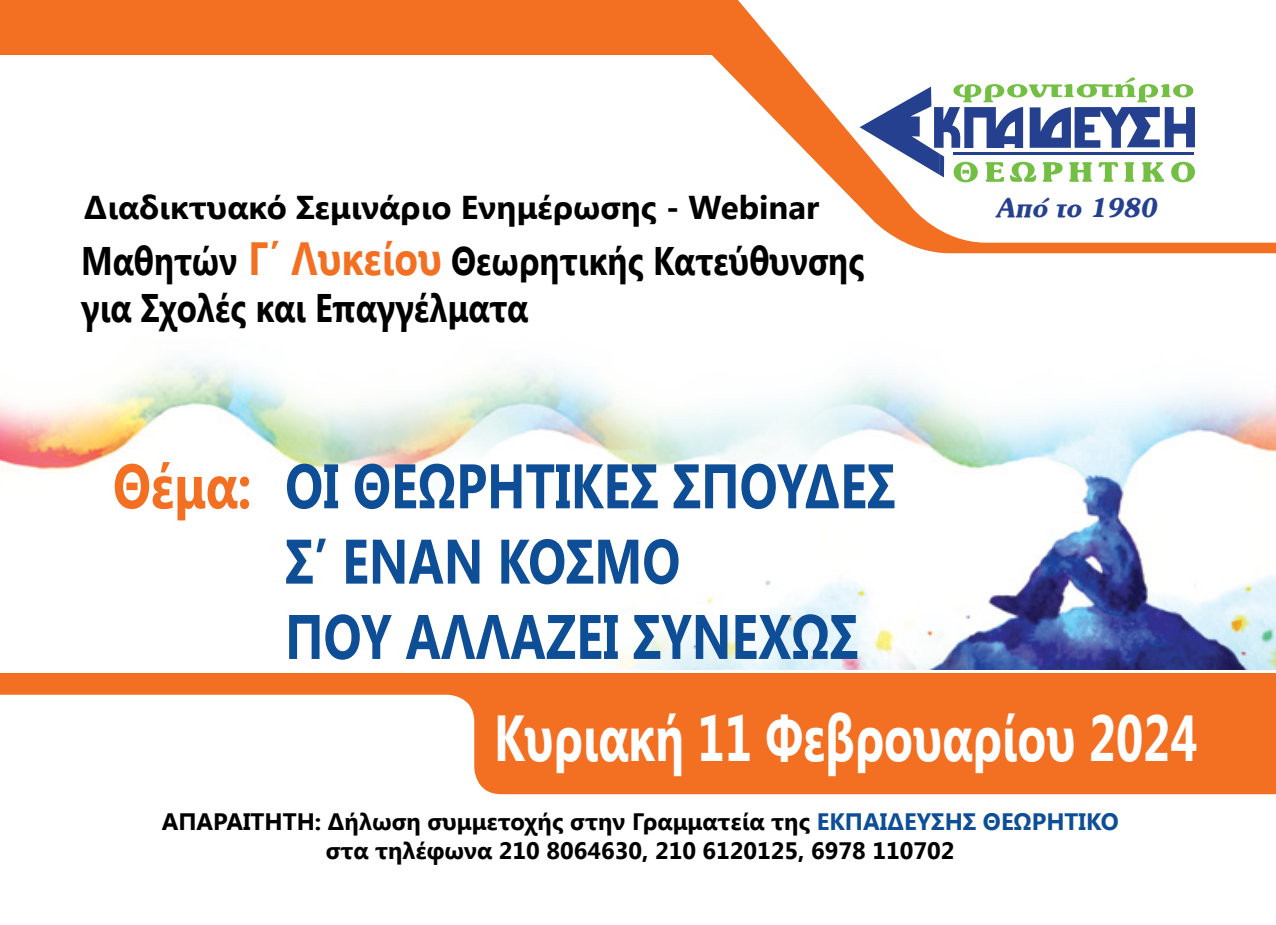
<style>
.page{position:relative;width:1276px;height:925px;background:#fff}
.page>*{position:absolute;margin:0;border:0;box-sizing:border-box;transform-origin:0 0}
.t1{font:700 64.8px "Segoe UI";color:#fff;scale:.73 1}
.t2{font:700 62.77px/75.4px "Segoe UI";color:#0e4e96;scale:.8 1}
.t3{font:700 39.82px/47.9px "Segoe UI";color:#000;scale:.83 1}
.t4{font:700 33.07px "Segoe UI";color:#000}
.t5{font:italic 28.8px "UB Souvenir Bold";color:#25408f}
.t6{font:700 23.85px/28.6px "Segoe UI";color:#000;text-align:center}
.s1{font-size:46.57px;color:#f36f21}
.s2{color:#f36f21}
.s3{color:#0e4e96}
</style>
<div class="page">
<svg style="left:597px;top:54px;width:679px;height:199px"></svg>
<svg style="left:701px;top:0;width:575px;height:243px"></svg>
<div style="left:0;top:0;width:712px;height:54px;background:#f36f21"></div>
<svg style="left:859px;top:77px;width:336px;height:105px"></svg>
<img style="left:0;top:361px;width:1276px;height:308px">
<svg style="left:0;top:673px;width:1276px;height:121px;fill:#f36f21"></svg>
<h3 class="t4" style="left:84px;top:183px;width:736px">Διαδικτυακό Σεμινάριο Ενημέρωσης - Webinar</h3>
<p class="t5" style="left:995px;top:192px;width:168px">Από το 1980</p>
<h3 class="t3" style="left:81px;top:234px;width:945px">Μαθητών <span class="s1">Γ΄ Λυκείου</span> Θεωρητικής Κατεύθυνσης για Σχολές και Επαγγέλματα</h3>
<h2 class="t2" style="left:285px;top:445px;width:764px;text-indent:-172px"><span class="s2">Θέμα:</span> ΟΙ ΘΕΩΡΗΤΙΚΕΣ ΣΠΟΥΔΕΣ<br>Σ’ ΕΝΑΝ ΚΟΣΜΟ<br>ΠΟΥ ΑΛΛΑΖΕΙ ΣΥΝΕΧΩΣ</h2>
<h1 class="t1" style="left:494px;top:691px;width:965px">Κυριακή 11 Φεβρουαρίου 2024</h1>
<p class="t6" style="left:162px;top:806px;width:958px">ΑΠΑΡΑΙΤΗΤΗ: Δήλωση συμμετοχής στην Γραμματεία της <span class="s3">ΕΚΠΑΙΔΕΥΣΗΣ ΘΕΩΡΗΤΙΚΟ </span>στα τηλέφωνα 210 8064630, 210 6120125, 6978 110702</p>
</div>
